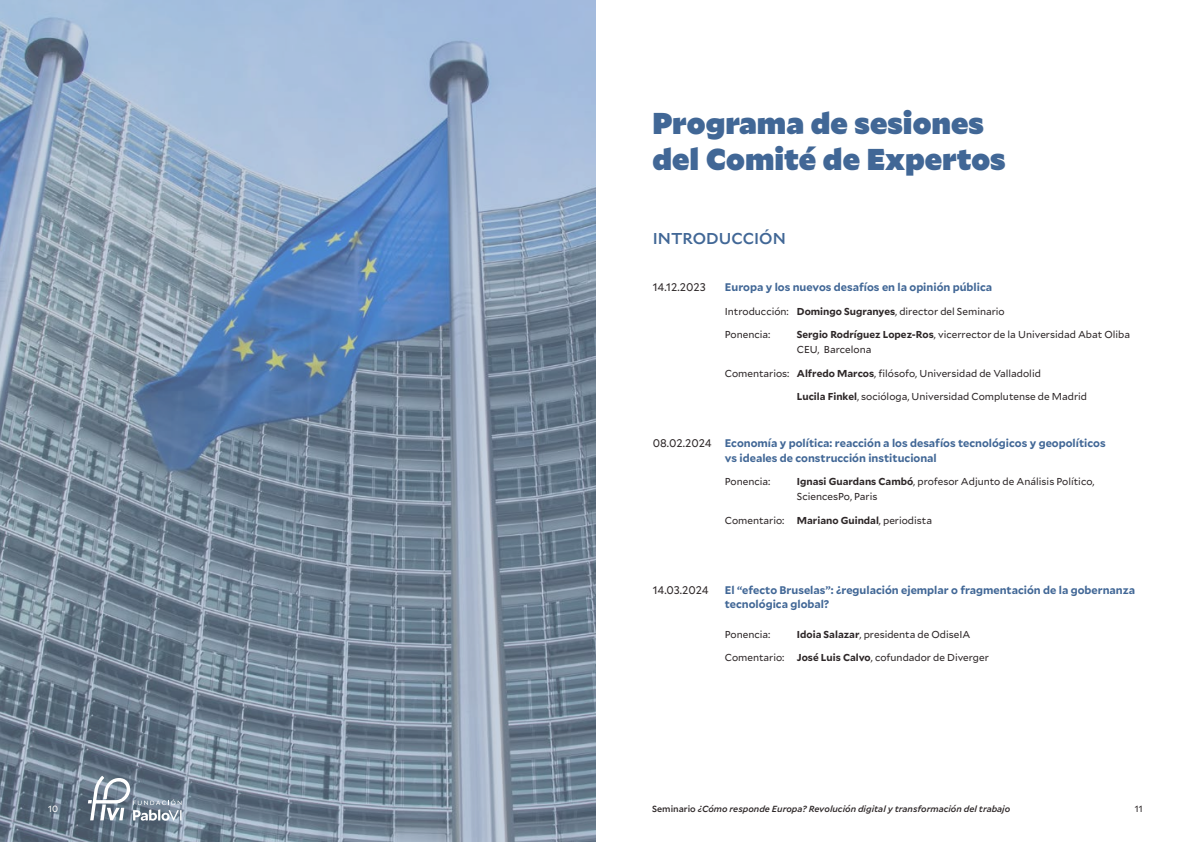
<style>
.page{position:relative;width:1191px;height:842px;background:#fff}
.page>*{position:absolute;margin:0;border:0;box-sizing:border-box;transform-origin:0 0}
.t1{font:900 30px/36px "Mallory";color:#416796}
.t2{font:500 16px "Mallory";color:#416796}
.t3{font:700 11px/14.2px "Mallory";color:#416796}
.t4{font:11px "Mallory";color:#2d2728}
.t5{font:10px/15px "Mallory";color:#2d2728}
.t6{font:italic 500 9px "Mallory";color:#2d2728}
.t7{font:9px "Mallory";color:#2d2728}
.t8{font:9px "Mallory";color:#fff}
.s1{font-weight:700}
.s2{font-weight:400;color:#2d2728}
.s3{font-style:normal}
</style>
<div class="page">
<svg style="left:0;top:0;width:595px;height:842px;background:#8095ac"></svg>
<svg style="left:88px;top:776px;width:93px;height:45px;background:#8895a3"></svg>
<p class="t8" style="left:48px;top:802px;width:11px">10</p>
<h1 class="t1" style="left:652px;top:103px;width:355px">Programa de sesiones del Comité de Expertos</h1>
<h2 class="t2" style="left:653px;top:227px;width:134px">INTRODUCCIÓN</h2>
<p class="t4" style="left:653px;top:280px;width:55px">14.12.2023</p>
<p class="t3" style="left:725px;top:280px;width:269px">Europa y los nuevos desafíos en la opinión pública</p>
<p class="t5" style="left:725px;top:303px;width:281px">Introducción: <span class="s1">Domingo Sugranyes</span>, director del Seminario</p>
<p class="t5" style="left:725px;top:327px;width:47px">Ponencia:</p>
<p class="t5" style="left:797px;top:327px;width:335px"><span class="s1">Sergio Rodríguez Lopez-Ros</span>, vicerrector de la Universidad Abat Oliba<br>CEU, Barcelona</p>
<p class="t5" style="left:725px;top:365px;width:317px">Comentarios: <span class="s1">Alfredo Marcos</span>, filósofo, Universidad de Valladolid</p>
<p class="t5" style="left:797px;top:389px;width:292px"><span class="s1">Lucila Finkel</span>, socióloga, Universidad Complutense de Madrid</p>
<p class="t3" style="left:725px;top:436px;width:382px;text-indent:-72px"><span class="s2">08.02.2024</span> Economía y política: reacción a los desafíos tecnológicos y geopolíticos vs ideales de construcción institucional</p>
<p class="t5" style="left:725px;top:474px;width:47px">Ponencia:</p>
<p class="t5" style="left:797px;top:474px;width:299px"><span class="s1">Ignasi Guardans Cambó</span>, profesor Adjunto de Análisis Político,<br>SciencesPo, Paris</p>
<p class="t5" style="left:725px;top:512px;width:209px">Comentario: <span class="s1">Mariano Guindal</span>, periodista</p>
<p class="t4" style="left:653px;top:582px;width:57px">14.03.2024</p>
<p class="t3" style="left:725px;top:582px;width:412px">El “efecto Bruselas”: ¿regulación ejemplar o fragmentación de la gobernanza tecnológica global?</p>
<p class="t5" style="left:725px;top:626px;width:47px">Ponencia:</p>
<p class="t5" style="left:797px;top:626px;width:175px"><span class="s1">Idoia Salazar</span>, presidenta de OdiseIA</p>
<p class="t5" style="left:725px;top:650px;width:265px">Comentario: <span class="s1">José Luis Calvo</span>, cofundador de Diverger</p>
<p class="t6" style="left:652px;top:802px;width:359px"><span class="s3">Seminario</span> ¿Cómo responde Europa? Revolución digital y transformación del trabajo</p>
<p class="t7" style="left:1135px;top:802px;width:9px">11</p>
</div>
